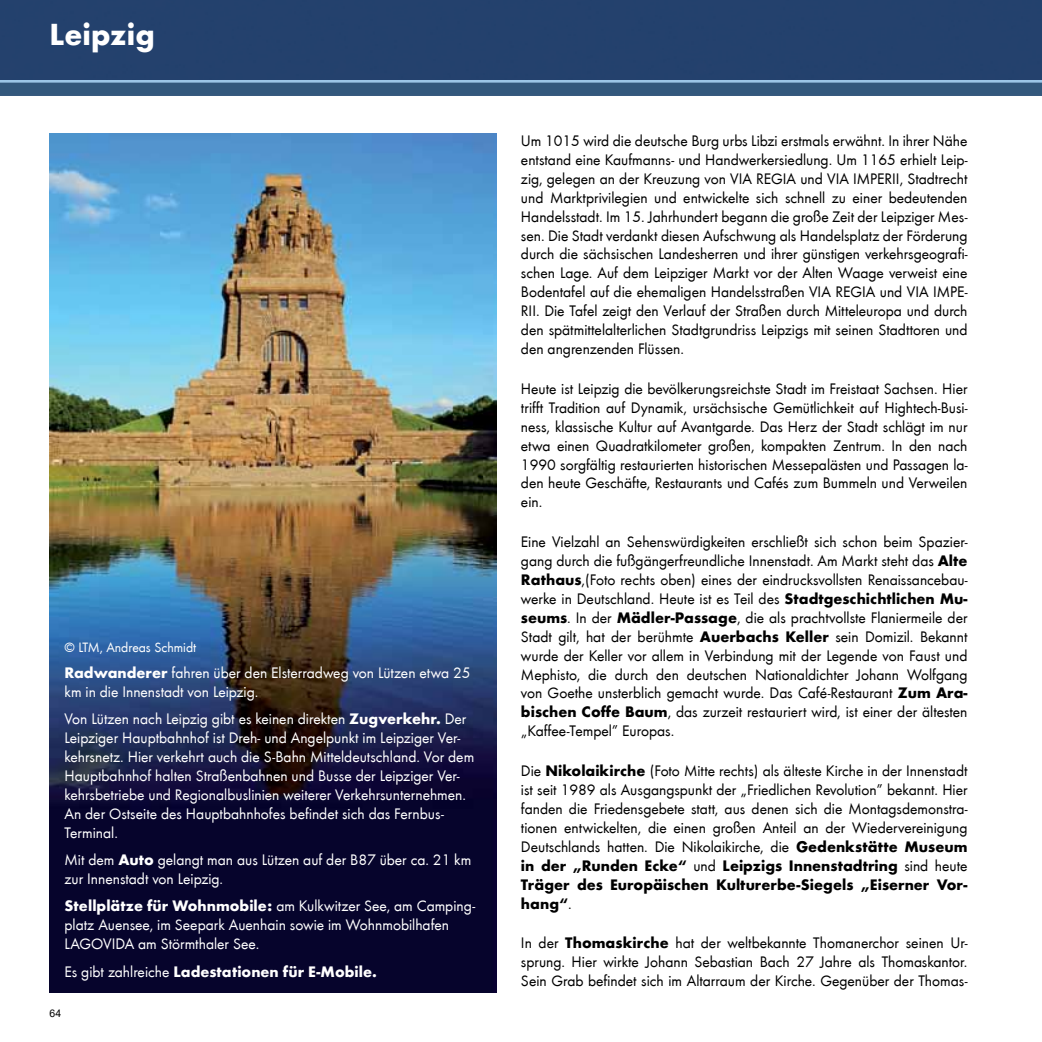
<style>
.page{position:relative;width:1042px;height:1042px;background:#fff}
.page>*{position:absolute;margin:0;border:0;box-sizing:border-box;transform-origin:0 0}
.t1{font:700 31.5px "Futura";letter-spacing:.005em;color:#fff}
.t2{font:15.75px/18.9px "Futura Boo";color:#000;text-align:justify}
.t3{font:15.75px/18.9px "Futura Boo";color:#fff}
.t4{font:700 15.75px/18.9px "Futura";color:#000;text-align:justify}
.t5{font:700 15.75px "Futura";color:#fff}
.t6{font:14px "Futura Boo";color:#fff}
.t7{font:10.5px "Arial";color:#000}
.s1{font-family:"Futura";font-weight:700}
.s2{font-family:"Futura Boo";font-weight:400}
</style>
<div class="page">
<img style="left:50px;top:134px;width:446px;height:858px">
<img style="left:0;top:0;width:1042px;height:95px">
<h1 class="t1" style="left:50px;top:11px;width:107px">Leipzig</h1>
<p class="t6" style="left:64px;top:637px;width:133px">© LTM, Andreas Schmidt</p>
<p class="t3" style="left:64px;top:663px;width:407px"><span class="s1">Radwanderer</span> fahren über den Elsterradweg von Lützen etwa 25 km in die Innenstadt von Leipzig.</p>
<p class="t3" style="left:64px;top:709px;width:411px">Von Lützen nach Leipzig gibt es keinen direkten <span class="s1">Zugverkehr.</span> Der Leipziger Hauptbahnhof ist Dreh- und Angelpunkt im Leipziger Ver&shy;kehrsnetz. Hier verkehrt auch die S-Bahn Mitteldeutschland. Vor dem Hauptbahnhof halten Straßenbahnen und Busse der Leipziger Ver&shy;kehrsbetriebe und Regionalbuslinien weiterer Verkehrsunternehmen.<br>An der Ostseite des Hauptbahnhofes befindet sich das Fernbus-Terminal.</p>
<p class="t3" style="left:64px;top:849px;width:408px">Mit dem <span class="s1">Auto</span> gelangt man aus Lützen auf der B87 über ca. 21 km zur Innenstadt von Leipzig.</p>
<p class="t3" style="left:64px;top:896px;width:412px"><span class="s1">Stellplätze für Wohnmobile:</span> am Kulkwitzer See, am Camping&shy;platz Auensee, im Seepark Auenhain sowie im Wohnmobilhafen<br>LAGOVIDA am Störmthaler See.</p>
<p class="t5" style="left:64px;top:959px;width:314px"><span class="s2">Es gibt zahlreiche</span> Ladestationen für E-Mobile.</p>
<p class="t7" style="left:50px;top:1005px;width:13px">64</p>
<p class="t2" style="left:521px;top:130px;width:448px">Um 1015 wird die deutsche Burg urbs Libzi erstmals erwähnt. In ihrer Nähe entstand eine Kaufmanns- und Handwerkersiedlung. Um 1165 erhielt Leip&shy;zig, gelegen an der Kreuzung von VIA REGIA und VIA IMPERII, Stadtrecht und Marktprivilegien und entwickelte sich schnell zu einer bedeutenden Handelsstadt. Im 15. Jahrhundert begann die große Zeit der Leipziger Mes&shy;sen. Die Stadt verdankt diesen Aufschwung als Handelsplatz der Förderung durch die sächsischen Landesherren und ihrer günstigen verkehrsgeografi&shy;schen Lage. Auf dem Leipziger Markt vor der Alten Waage verweist eine Bodentafel auf die ehemaligen Handelsstraßen VIA REGIA und VIA IMPE-RII. Die Tafel zeigt den Verlauf der Straßen durch Mitteleuropa und durch den spätmittelalterlichen Stadtgrundriss Leipzigs mit seinen Stadttoren und den angrenzenden Flüssen.</p>
<p class="t2" style="left:521px;top:378px;width:448px">Heute ist Leipzig die bevölkerungsreichste Stadt im Freistaat Sachsen. Hier trifft Tradition auf Dynamik, ursächsische Gemütlichkeit auf Hightech-Busi&shy;ness, klassische Kultur auf Avantgarde. Das Herz der Stadt schlägt im nur etwa einen Quadratkilometer großen, kompakten Zentrum. In den nach 1990 sorgfältig restaurierten historischen Messepalästen und Passagen la&shy;den heute Geschäfte, Restaurants und Cafés zum Bummeln und Verweilen ein.</p>
<p class="t2" style="left:521px;top:532px;width:448px">Eine Vielzahl an Sehenswürdigkeiten erschließt sich schon beim Spazier&shy;gang durch die fußgängerfreundliche Innenstadt. Am Markt steht das <span class="s1">Alte Rathaus</span>,(Foto rechts oben) eines der eindrucksvollsten Renaissancebau&shy;werke in Deutschland. Heute ist es Teil des <span class="s1">Stadtgeschichtlichen Mu&shy;seums</span>. In der <span class="s1">Mädler-Passage</span>, die als prachtvollste Flaniermeile der Stadt gilt, hat der berühmte <span class="s1">Auerbachs Keller</span> sein Domizil. Bekannt wurde der Keller vor allem in Verbindung mit der Legende von Faust und Mephisto, die durch den deutschen Nationaldichter Johann Wolfgang von Goethe unsterblich gemacht wurde. Das Café-Restaurant <span class="s1">Zum Ara&shy;bischen Coffe Baum</span>, das zurzeit restauriert wird, ist einer der ältesten „Kaffee-Tempel” Europas.</p>
<p class="t2" style="left:521px;top:760px;width:448px">Die <span class="s1">Nikolaikirche</span> (Foto Mitte rechts) als älteste Kirche in der Innenstadt ist seit 1989 als Ausgangspunkt der „Friedlichen Revolution” bekannt. Hier fanden die Friedensgebete statt, aus denen sich die Montagsdemonstra&shy;tionen entwickelten, die einen großen Anteil an der Wiedervereinigung Deutschlands hatten. Die Nikolaikirche, die <span class="s1">Gedenkstätte Museum</span></p>
<p class="t4" style="left:521px;top:855px;width:448px">in der „Runden Ecke“ <span class="s2">und</span> Leipzigs Innenstadtring <span class="s2">sind heute </span>Träger des Europäischen Kulturerbe-Siegels „Eiserner Vor&shy;hang“<span class="s2">.</span></p>
<p class="t2" style="left:521px;top:933px;width:448px">In der <span class="s1">Thomaskirche</span> hat der weltbekannte Thomanerchor seinen Ur&shy;sprung. Hier wirkte Johann Sebastian Bach 27 Jahre als Thomaskantor.<br>Sein Grab befindet sich im Altarraum der Kirche. Gegenüber der Thomas-</p>
</div>
